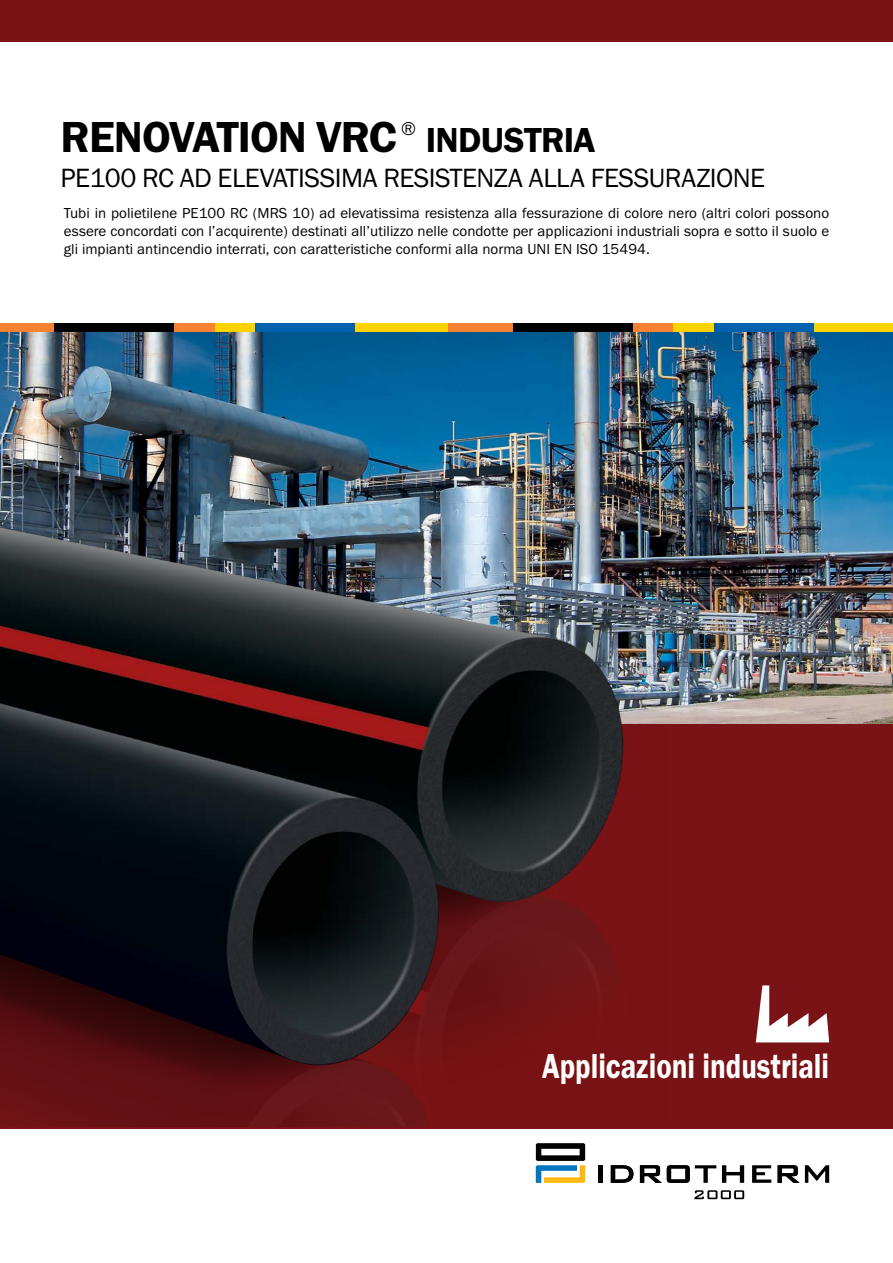
<style>
.page{position:relative;width:893px;height:1263px;background:#fff}
.page>*{position:absolute;margin:0;border:0;box-sizing:border-box;transform-origin:0 0}
.t1{font:45px "Franklin Gothic URW Dem";letter-spacing:-.02em;color:#000}
.t2{font:36px "Franklin Gothic URW Dem";color:#fff;scale:.8 1}
.t3{font:36px "Franklin Gothic URW Dem";letter-spacing:-.02em;color:#000}
.t4{font:27.3px "Franklin Gothic URW Boo";letter-spacing:-.02em;color:#000}
.t5{font:19.2px "Franklin Gothic URW Boo";color:#000}
.t6{font:15px/18px "Franklin Gothic URW Boo";letter-spacing:.005em;color:#000;text-align:justify}
</style>
<div class="page">
<img style="left:0;top:331px;width:893px;height:393px">
<div style="left:0;top:724px;width:893px;height:405px;background:#7a1315"></div>
<div style="left:0;top:0;width:893px;height:41px;background:#7a1315"></div>
<div style="left:673px;top:323px;width:220px;height:8px;background:#ffd200"></div>
<div style="left:714px;top:323px;width:99px;height:8px;background:#0061af"></div>
<div style="left:446px;top:323px;width:227px;height:8px;background:#f58232"></div>
<div style="left:513px;top:323px;width:119px;height:8px;background:#000"></div>
<div style="left:214px;top:323px;width:233px;height:8px;background:#ffd200"></div>
<div style="left:255px;top:323px;width:100px;height:8px;background:#0061af"></div>
<div style="left:0;top:323px;width:214px;height:8px;background:#f58232"></div>
<div style="left:54px;top:323px;width:120px;height:8px;background:#000"></div>
<svg style="left:756px;top:985px;width:73px;height:57px"></svg>
<hr style="left:599px;top:1165px;width:4px;height:18px;background:#000">
<svg style="left:611px;top:1165px;width:22px;height:18px"></svg>
<svg style="left:640px;top:1165px;width:76px;height:18px"></svg>
<svg style="left:722px;top:1165px;width:22px;height:18px"></svg>
<svg style="left:752px;top:1165px;width:19px;height:18px"></svg>
<svg style="left:778px;top:1165px;width:51px;height:18px"></svg>
<svg style="left:694px;top:1190px;width:50px;height:9px"></svg>
<svg style="left:536px;top:1143px;width:49px;height:40px"></svg>
<img style="left:0;top:486px;width:666px;height:640px">
<h1 class="t1" style="left:61px;top:109px;width:338px">RENOVATION VRC</h1>
<p class="t5" style="left:401px;top:116px;width:16px">®</p>
<h2 class="t3" style="left:426px;top:117px;width:171px">INDUSTRIA</h2>
<h3 class="t4" style="left:61px;top:161px;width:706px">PE100 RC AD ELEVATISSIMA RESISTENZA ALLA FESSURAZIONE</h3>
<p class="t6" style="left:64px;top:204px;width:767px">Tubi in polietilene PE100 RC (MRS 10) ad elevatissima resistenza alla fessurazione di colore nero (altri colori possono essere concordati con l’acquirente) destinati all’utilizzo nelle condotte per applicazioni industriali sopra e sotto il suolo e gli impianti antincendio interrati, con caratteristiche conformi alla norma UNI EN ISO 15494.</p>
<h2 class="t2" style="left:542px;top:1043px;width:360px">Applicazioni industriali</h2>
</div>
